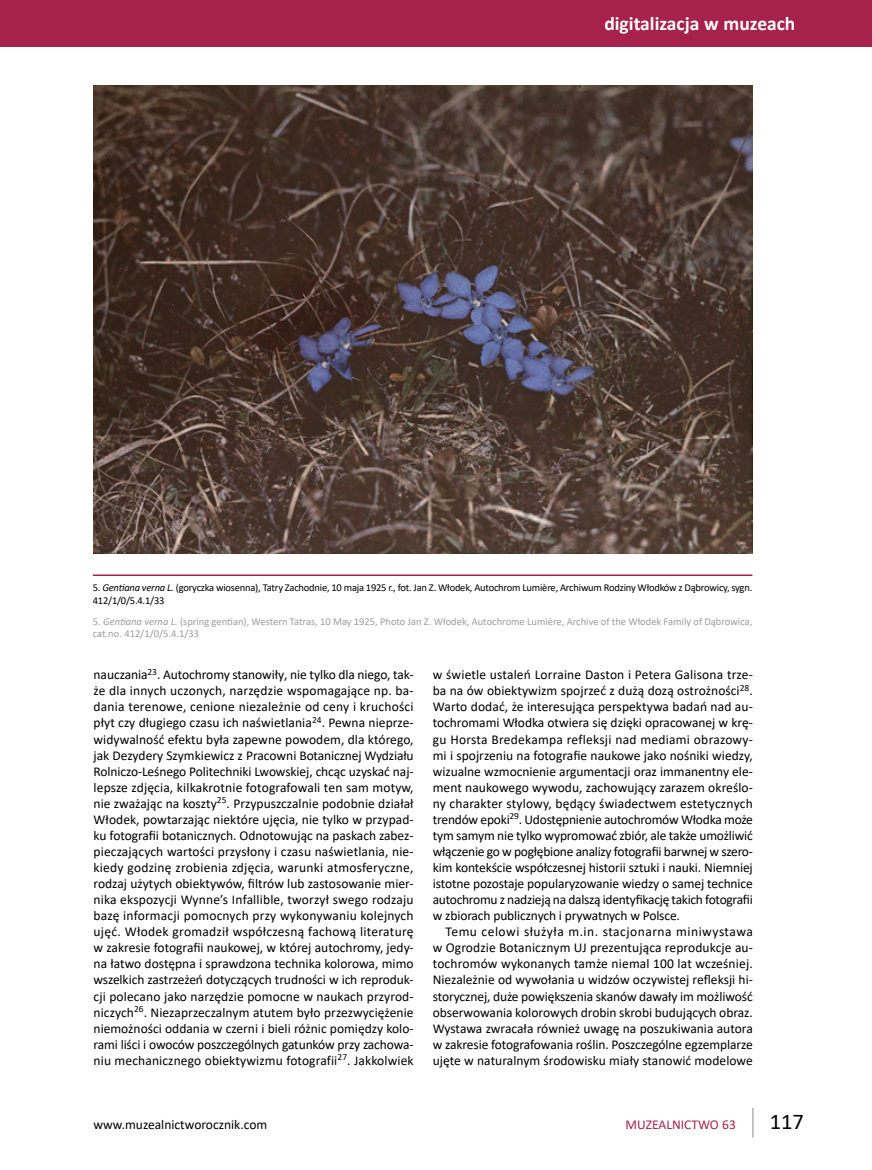
<style>
.page{position:relative;width:872px;height:1170px;background:#fff}
.page>*{position:absolute;margin:0;border:0;box-sizing:border-box;transform-origin:0 0}
.t1{font:22.5px "Calibri";color:#000}
.t2{font:700 19.5px "Calibri";color:#fff}
.t3{font:13.5px/16px "Calibri";color:#000;text-align:justify}
.t4{font:13.5px "Calibri";color:#a6214b}
.t5{font:10.5px/12.6px "Calibri";letter-spacing:-.02em;color:#000}
.t6{font:10.5px/12.6px "Calibri";color:#9d9d9c}
.s1{font-style:italic}
</style>
<div class="page">
<hr style="left:752px;top:1107px;width:1px;height:30px;background:#b3b2b2">
<div style="left:0;top:0;width:872px;height:47px;background:#a6214b"></div>
<img style="left:94px;top:85px;width:659px;height:468px">
<hr style="left:93px;top:574px;width:659px;height:2px;background:#a6214b">
<h2 class="t2" style="left:604px;top:10px;width:192px">digitalizacja w muzeach</h2>
<p class="t5" style="left:93px;top:580px;width:661px">5. <span class="s1">Gentiana verna L.</span> (goryczka wiosenna), Tatry Zachodnie, 10 maja 1925 r., fot. Jan Z. Włodek, Autochrom Lumière, Archiwum Rodziny Włodków z Dąbrowicy, sygn.<br>412/1/0/5.4.1/33</p>
<p class="t6" style="left:93px;top:614px;width:661px">5. <span class="s1">Gentiana verna L.</span> (spring gentian), Western Tatras, 10 May 1925, Photo Jan Z. Włodek, Autochrome Lumière, Archive of the Włodek Family of Dąbrowica, cat.no. 412/1/0/5.4.1/33</p>
<p class="t3" style="left:94px;top:666px;width:322px">nauczania<sup>23</sup>. Autochromy stanowiły, nie tylko dla niego, tak&shy;że dla innych uczonych, narzędzie wspomagające np. ba&shy;dania terenowe, cenione niezależnie od ceny i kruchości płyt czy długiego czasu ich naświetlania<sup>24</sup>. Pewna nieprze&shy;widywalność efektu była zapewne powodem, dla którego, jak Dezydery Szymkiewicz z Pracowni Botanicznej Wydziału Rolniczo-Leśnego Politechniki Lwowskiej, chcąc uzyskać naj&shy;lepsze zdjęcia, kilkakrotnie fotografowali ten sam motyw, nie zważając na koszty<sup>25</sup>. Przypuszczalnie podobnie działał Włodek, powtarzając niektóre ujęcia, nie tylko w przypad&shy;ku fotografii botanicznych. Odnotowując na paskach zabez&shy;pieczających wartości przysłony i czasu naświetlania, nie&shy;kiedy godzinę zrobienia zdjęcia, warunki atmosferyczne, rodzaj użytych obiektywów, filtrów lub zastosowanie mier&shy;nika ekspozycji Wynne’s Infallible, tworzył swego rodzaju bazę informacji pomocnych przy wykonywaniu kolejnych ujęć. Włodek gromadził współczesną fachową literaturę w zakresie fotografii naukowej, w której autochromy, jedy&shy;na łatwo dostępna i sprawdzona technika kolorowa, mimo wszelkich zastrzeżeń dotyczących trudności w ich reproduk&shy;cji polecano jako narzędzie pomocne w naukach przyrod&shy;niczych<sup>26</sup>. Niezaprzeczalnym atutem było przezwyciężenie niemożności oddania w czerni i bieli różnic pomiędzy kolo&shy;rami liści i owoców poszczególnych gatunków przy zachowa&shy;niu mechanicznego obiektywizmu fotografii<sup>27</sup>. Jakkolwiek</p>
<p class="t3" style="left:433px;top:666px;width:322px">w świetle ustaleń Lorraine Daston i Petera Galisona trze&shy;ba na ów obiektywizm spojrzeć z dużą dozą ostrożności<sup>28</sup>.<br>Warto dodać, że interesująca perspektywa badań nad au&shy;tochromami Włodka otwiera się dzięki opracowanej w krę&shy;gu Horsta Bredekampa refleksji nad mediami obrazowy&shy;mi i spojrzeniu na fotografie naukowe jako nośniki wiedzy, wizualne wzmocnienie argumentacji oraz immanentny ele&shy;ment naukowego wywodu, zachowujący zarazem określo&shy;ny charakter stylowy, będący świadectwem estetycznych trendów epoki<sup>29</sup>. Udostępnienie autochromów Włodka może tym samym nie tylko wypromować zbiór, ale także umożliwić włączenie go w pogłębione analizy fotografii barwnej w szero&shy;kim kontekście współczesnej historii sztuki i nauki. Niemniej istotne pozostaje popularyzowanie wiedzy o samej technice autochromu z nadzieją na dalszą identyfikację takich fotografii w zbiorach publicznych i prywatnych w Polsce.</p>
<p class="t3" style="left:433px;top:923px;width:321px;text-indent:13px">Temu celowi służyła m.in. stacjonarna miniwystawa w Ogrodzie Botanicznym UJ prezentująca reprodukcje au&shy;tochromów wykonanych tamże niemal 100 lat wcześniej.<br>Niezależnie od wywołania u widzów oczywistej refleksji hi&shy;storycznej, duże powiększenia skanów dawały im możliwość obserwowania kolorowych drobin skrobi budujących obraz.<br>Wystawa zwracała również uwagę na poszukiwania autora w zakresie fotografowania roślin. Poszczególne egzemplarze ujęte w naturalnym środowisku miały stanowić modelowe</p>
<p class="t3" style="left:94px;top:1115px;width:175px">www.muzealnictworocznik.com</p>
<p class="t4" style="left:625px;top:1114px;width:112px">MUZEALNICTWO 63</p>
<h1 class="t1" style="left:770px;top:1105px;width:36px">117</h1>
</div>
